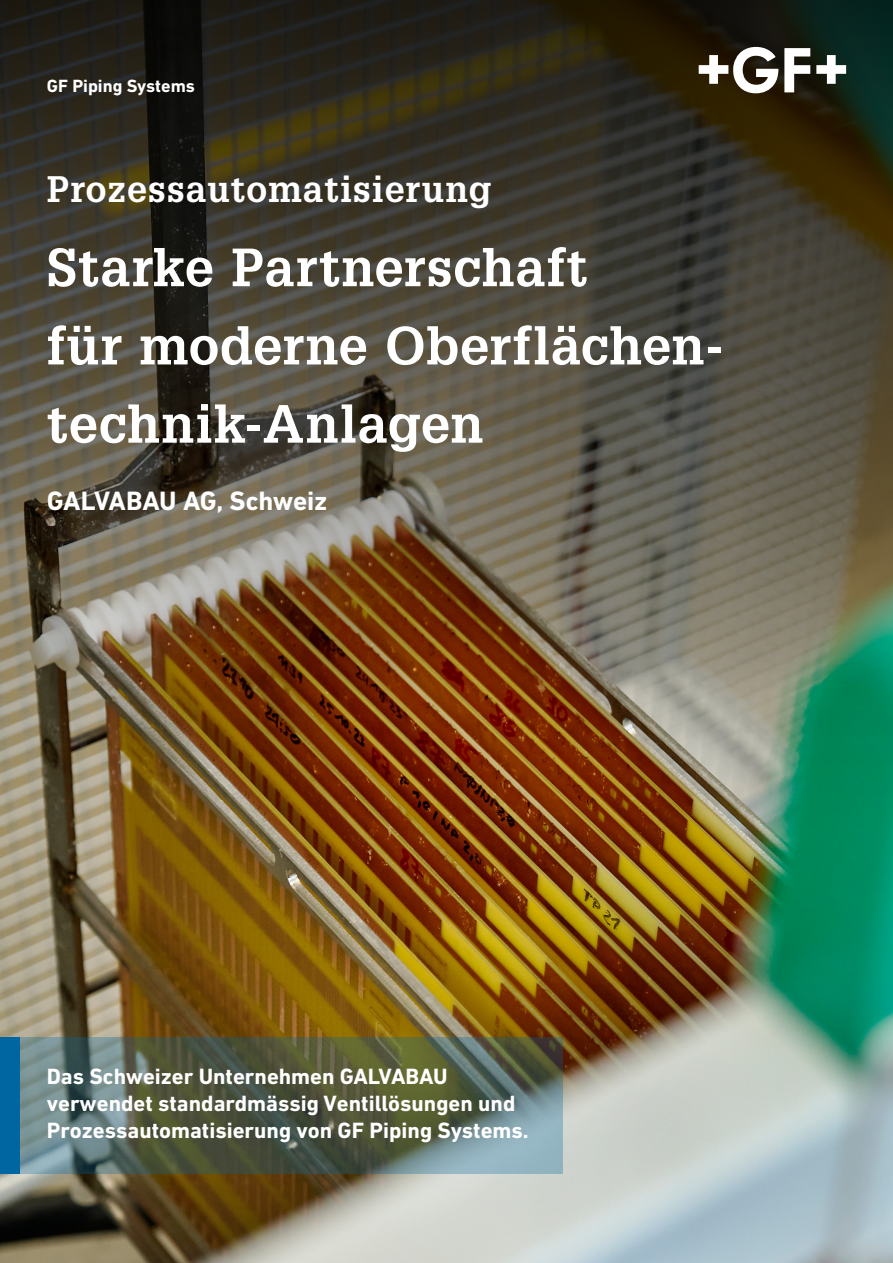
<style>
.page{position:relative;width:893px;height:1263px;background:#fff}
.page>*{position:absolute;margin:0;border:0;box-sizing:border-box;transform-origin:0 0}
.t1{font:700 52.5px/78.2px "Glypha LT Pro";letter-spacing:.015em;color:#fff}
.t2{font:700 36px "Glypha LT Pro";letter-spacing:.025em;color:#fff}
.t3{font:700 27px "DIN Next W1 G";letter-spacing:-.015em;color:#fff}
.t4{font:700 22.5px/27px "DIN Next W1 G";color:#fff}
.t5{font:700 18px "DIN Next W1 G";color:#fff}
</style>
<div class="page">
<img style="left:0;top:733px;width:893px;height:530px">
<img style="left:0;top:0;width:893px;height:733px">
<svg style="left:699px;top:47px;width:79px;height:46px"></svg>
<svg style="left:784px;top:48px;width:26px;height:44px"></svg>
<svg style="left:816px;top:55px;width:30px;height:29px"></svg>
<svg style="left:20px;top:1037px;width:542px;height:137px;background:#5b6858"></svg>
<div style="left:0;top:1037px;width:20px;height:137px;background:#0066a2"></div>
<p class="t5" style="left:47px;top:76px;width:150px">GF Piping Systems</p>
<h2 class="t2" style="left:47px;top:167px;width:446px">Prozessautomatisierung</h2>
<h1 class="t1" style="left:47px;top:227px;width:679px">Starke Partnerschaft<br>für moderne Oberflächen&shy;technik-Anlagen</h1>
<p class="t3" style="left:47px;top:485px;width:282px">GALVABAU AG, Schweiz</p>
<p class="t4" style="left:47px;top:1063px;width:483px">Das Schweizer Unternehmen GALVABAU verwendet standardmässig Ventillösungen und<br>Prozessautomatisierung von GF Piping Systems.</p>
</div>
